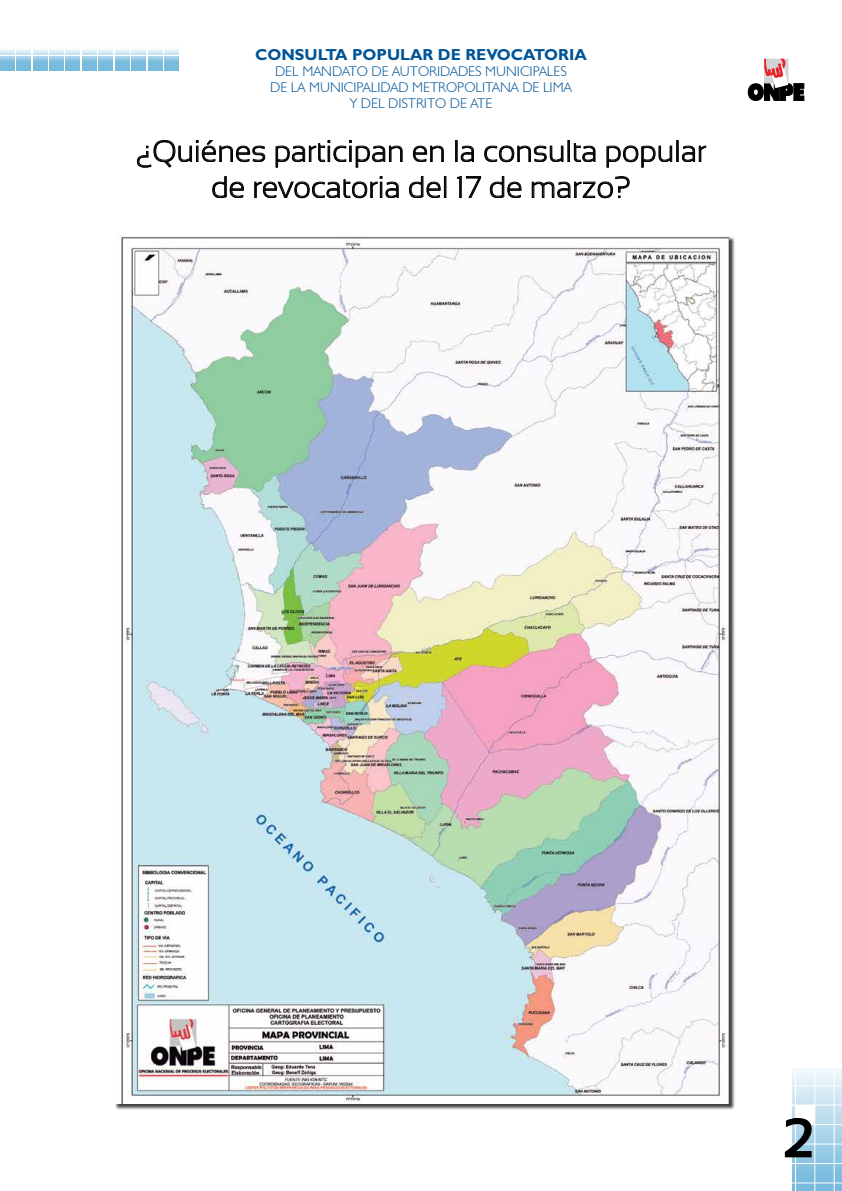
<style>
.page{position:relative;width:842px;height:1191px;background:#fff}
.page>*{position:absolute;margin:0;border:0;box-sizing:border-box;transform-origin:0 0}
.t1{font:700 56px "Sansation";color:#000}
.t2{font:300 30px/36px "Sansation";color:#000;text-align:center}
.t3{font:700 16px "Gill Sans Std";color:#005496}
.t4{font:300 14px/16px "Humanist 521 BT";color:#005496;text-align:center}
</style>
<div class="page">
<svg style="left:748px;top:59px;width:56px;height:42px"></svg>
<div style="left:792px;top:1067px;width:50px;height:124px;background:linear-gradient(to bottom,#f1f8fb,#75b9dc)"></div>
<hr style="left:789px;top:1182px;width:53px;height:1px;background:#fff">
<hr style="left:789px;top:1163px;width:53px;height:1px;background:#fff">
<hr style="left:789px;top:1143px;width:53px;height:1px;background:#fff">
<hr style="left:789px;top:1124px;width:53px;height:1px;background:#fff">
<hr style="left:789px;top:1104px;width:53px;height:1px;background:#fff">
<hr style="left:789px;top:1085px;width:53px;height:1px;background:#fff">
<hr style="left:795px;top:1036px;width:1px;height:155px;background:#fff">
<hr style="left:814px;top:1063px;width:1px;height:128px;background:#fff">
<hr style="left:834px;top:1067px;width:1px;height:124px;background:#fff">
<div style="left:796px;top:1105px;width:19px;height:19px;background:#fff"></div>
<svg style="left:0;top:49px;width:14px;height:5px"></svg>
<svg style="left:16px;top:49px;width:15px;height:5px"></svg>
<svg style="left:33px;top:49px;width:14px;height:5px"></svg>
<svg style="left:49px;top:49px;width:15px;height:5px"></svg>
<svg style="left:66px;top:49px;width:14px;height:5px"></svg>
<svg style="left:82px;top:49px;width:15px;height:5px"></svg>
<svg style="left:99px;top:49px;width:14px;height:5px"></svg>
<svg style="left:115px;top:49px;width:14px;height:5px"></svg>
<svg style="left:132px;top:49px;width:14px;height:5px"></svg>
<svg style="left:148px;top:49px;width:14px;height:5px"></svg>
<svg style="left:165px;top:49px;width:14px;height:5px"></svg>
<svg style="left:0;top:57px;width:14px;height:14px"></svg>
<svg style="left:16px;top:57px;width:15px;height:14px"></svg>
<svg style="left:33px;top:57px;width:14px;height:14px"></svg>
<svg style="left:49px;top:57px;width:15px;height:14px"></svg>
<svg style="left:66px;top:57px;width:14px;height:14px"></svg>
<svg style="left:82px;top:57px;width:15px;height:14px"></svg>
<svg style="left:99px;top:57px;width:14px;height:14px"></svg>
<svg style="left:115px;top:57px;width:14px;height:14px"></svg>
<svg style="left:132px;top:57px;width:14px;height:14px"></svg>
<svg style="left:148px;top:57px;width:14px;height:14px"></svg>
<svg style="left:165px;top:57px;width:14px;height:14px"></svg>
<svg style="left:136px;top:139px;width:130px;height:29px"></svg>
<svg style="left:275px;top:140px;width:128px;height:28px"></svg>
<svg style="left:412px;top:145px;width:32px;height:17px"></svg>
<div style="left:455px;top:140px;width:3px;height:22px;border:1px solid #000"></div>
<svg style="left:460px;top:145px;width:14px;height:17px"></svg>
<svg style="left:484px;top:145px;width:80px;height:18px"></svg>
<div style="left:567px;top:140px;width:3px;height:22px;border:1px solid #000"></div>
<svg style="left:573px;top:143px;width:23px;height:19px"></svg>
<svg style="left:606px;top:145px;width:67px;height:23px"></svg>
<div style="left:676px;top:140px;width:3px;height:22px;border:1px solid #000"></div>
<svg style="left:681px;top:145px;width:26px;height:17px"></svg>
<svg style="left:212px;top:176px;width:32px;height:22px"></svg>
<svg style="left:254px;top:176px;width:145px;height:23px"></svg>
<svg style="left:409px;top:176px;width:32px;height:22px"></svg>
<div style="left:444px;top:176px;width:2px;height:22px;border:1px solid #000"></div>
<svg style="left:457px;top:175px;width:25px;height:23px"></svg>
<svg style="left:489px;top:176px;width:33px;height:22px"></svg>
<svg style="left:531px;top:176px;width:99px;height:23px"></svg>
<img style="left:118px;top:236px;width:611px;height:867px">
<p class="t3" style="left:255px;top:45px;width:333px">CONSULTA POPULAR DE REVOCATORIA</p>
<p class="t4" style="left:270px;top:63px;width:303px">DEL MANDATO DE AUTORIDADES MUNICIPALES<br>DE LA MUNICIPALIDAD METROPOLITANA DE LIMA<br>Y DEL DISTRITO DE ATE</p>
<h2 class="t2" style="left:136px;top:133px;width:572px">¿Quiénes participan en la consulta popular de revocatoria del 17 de marzo?</h2>
<h1 class="t1" style="left:782px;top:1106px;width:34px">2</h1>
</div>
